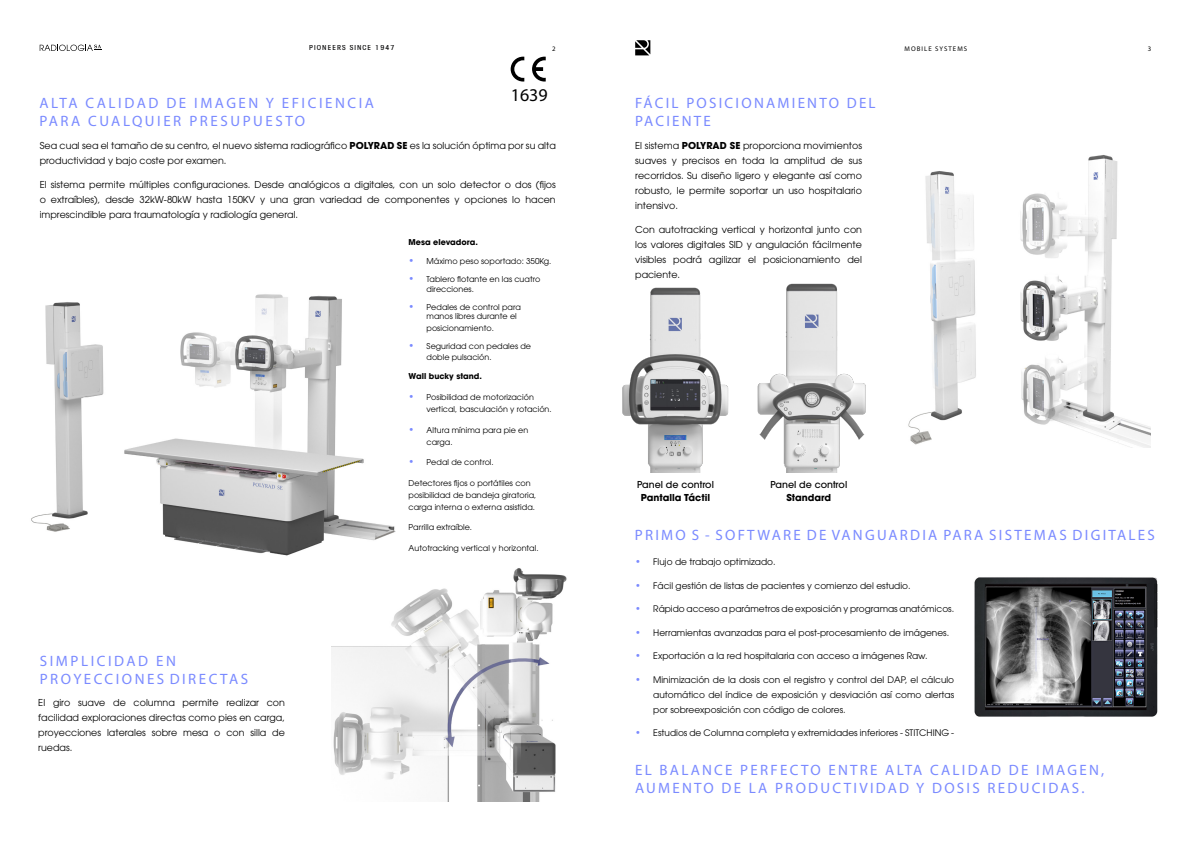
<style>
.page{position:relative;width:1191px;height:842px;background:#fff}
.page>*{position:absolute;margin:0;border:0;box-sizing:border-box;transform-origin:0 0}
.t1{font:18px "Myriad Pro";color:#000}
.t2{font:15px/18px "Myriad Pro";letter-spacing:.15em;color:#7a8aff}
.t3{font:15px/18px "Myriad Pro";letter-spacing:.17em;color:#7a8aff}
.t4{font:9.5px/15px "ITC Avant Garde Pro";color:#000;text-align:justify}
.t5{font:500 9.5px "ITC Avant Garde Pro";color:#000}
.t6{font:700 9.5px "ITC Avant Garde Pro";color:#000}
.t7{font:9px/15px "ITC Avant Garde Pro";color:#000;text-align:justify}
.t8{font:8px/12px "ITC Avant Garde Pro";color:#000}
.t9{font:700 8px "ITC Avant Garde Pro";color:#000}
.t10{font:500 condensed 7.2px "Avant Garde";letter-spacing:.15em;color:#020203}
.t11{font:6.8px "Myriad Pro";letter-spacing:.15em;color:#000}
.s1{font-weight:700}
.s2{font-size:9.5px;color:#7a8aff}
</style>
<div class="page">
<svg style="left:635px;top:40px;width:15px;height:15px"></svg>
<svg style="left:40px;top:45px;width:61px;height:6px"></svg>
<img style="left:31px;top:294px;width:365px;height:262px">
<img style="left:974px;top:577px;width:184px;height:140px">
<svg style="left:510px;top:57px;width:14px;height:25px"></svg>
<svg style="left:532px;top:57px;width:14px;height:25px"></svg>
<img style="left:332px;top:555px;width:235px;height:246px">
<img style="left:908px;top:155px;width:242px;height:293px">
<img style="left:622px;top:287px;width:107px;height:185px">
<img style="left:757px;top:283px;width:109px;height:189px">
<p class="t10" style="left:309px;top:43px;width:87px">PIONEERS SINCE 1947</p>
<p class="t11" style="left:552px;top:45px;width:5px">2</p>
<p class="t11" style="left:904px;top:45px;width:64px">MOBILE SYSTEMS</p>
<p class="t11" style="left:1147px;top:45px;width:5px">3</p>
<h2 class="t3" style="left:39px;top:94px;width:336px">ALTA CALIDAD DE IMAGEN Y EFICIENCIA<br>PARA CUALQUIER PRESUPUESTO</h2>
<h1 class="t1" style="left:511px;top:84px;width:38px">1639</h1>
<p class="t4" style="left:40px;top:138px;width:517px">Sea cual sea el tamaño de su centro, el nuevo sistema radiográfico <span class="s1">POLYRAD SE</span> es la solución óptima por su alta productividad y bajo coste por examen.</p>
<p class="t4" style="left:40px;top:177px;width:517px">El sistema permite múltiples configuraciones. Desde analógicos a digitales, con un solo detector o dos (fijos o extraíbles), desde 32kW-80kW hasta 150KV y una gran variedad de componentes y opciones lo hacen imprescindible para traumatología y radiología general.</p>
<h2 class="t2" style="left:40px;top:651px;width:210px">SIMPLICIDAD EN<br>PROYECCIONES DIRECTAS</h2>
<p class="t4" style="left:38px;top:695px;width:248px">El giro suave de columna permite realizar con facilidad exploraciones directas como pies en carga, proyecciones laterales sobre mesa o con silla de ruedas.</p>
<p class="t9" style="left:408px;top:236px;width:71px">Mesa elevadora.</p>
<p class="t8" style="left:408px;top:255px;width:144px"><span class="s2">•</span> Máximo peso soportado: 350Kg.</p>
<p class="t8" style="left:426px;top:274px;width:115px;line-height:9.6px;text-indent:-18px"><span class="s2">•</span> Tablero flotante en las cuatro direcciones.</p>
<p class="t8" style="left:426px;top:302px;width:96px;line-height:9.6px;text-indent:-18px"><span class="s2">•</span> Pedales de control para manos libres durante el</p>
<p class="t8" style="left:426px;top:322px;width:69px">posicionamiento.</p>
<p class="t8" style="left:426px;top:340px;width:106px;line-height:11.4px;text-indent:-18px"><span class="s2">•</span> Seguridad con pedales de doble pulsación.</p>
<p class="t9" style="left:408px;top:371px;width:75px">Wall bucky stand.</p>
<p class="t8" style="left:426px;top:391px;width:127px;text-indent:-18px"><span class="s2">•</span> Posibilidad de motorización vertical, basculación y rotación.</p>
<p class="t8" style="left:426px;top:423px;width:103px;text-indent:-18px"><span class="s2">•</span> Altura mínima para pie en carga.</p>
<p class="t8" style="left:408px;top:456px;width:87px"><span class="s2">•</span> Pedal de control.</p>
<p class="t8" style="left:408px;top:476px;width:129px">Detectores fijos o portátiles con posibilidad de bandeja giratoria, carga interna o externa asistida.</p>
<p class="t8" style="left:408px;top:521px;width:65px">Parrilla extraíble.</p>
<p class="t8" style="left:408px;top:541px;width:132px">Autotracking vertical y horizontal.</p>
<h2 class="t2" style="left:635px;top:94px;width:242px">FÁCIL POSICIONAMIENTO DEL<br>PACIENTE</h2>
<p class="t4" style="left:635px;top:138px;width:228px">El sistema <span class="s1">POLYRAD SE</span> proporciona movimientos suaves y precisos en toda la amplitud de sus recorridos. Su diseño ligero y elegante así como robusto, le permite soportar un uso hospitalario intensivo.</p>
<p class="t4" style="left:635px;top:222px;width:228px">Con autotracking vertical y horizontal junto con los valores digitales SID y angulación fácilmente visibles podrá agilizar el posicionamiento del paciente.</p>
<p class="t5" style="left:637px;top:479px;width:78px">Panel de control</p>
<p class="t6" style="left:641px;top:491px;width:71px">Pantalla Táctil</p>
<p class="t5" style="left:770px;top:479px;width:78px">Panel de control</p>
<p class="t6" style="left:786px;top:491px;width:46px">Standard</p>
<h2 class="t2" style="left:635px;top:526px;width:521px">PRIMO S - SOFTWARE DE VANGUARDIA PARA SISTEMAS DIGITALES</h2>
<p class="t7" style="left:635px;top:554px;width:142px"><span class="s2">•</span> Flujo de trabajo optimizado.</p>
<p class="t7" style="left:635px;top:578px;width:277px"><span class="s2">•</span> Fácil gestión de listas de pacientes y comienzo del estudio.</p>
<p class="t7" style="left:635px;top:601px;width:320px"><span class="s2">•</span> Rápido acceso a parámetros de exposición y programas anatómicos.</p>
<p class="t7" style="left:635px;top:625px;width:315px"><span class="s2">•</span> Herramientas avanzadas para el post-procesamiento de imágenes.</p>
<p class="t7" style="left:635px;top:648px;width:294px"><span class="s2">•</span> Exportación a la red hospitalaria con acceso a imágenes Raw.</p>
<p class="t7" style="left:653px;top:672px;width:302px;text-indent:-18px"><span class="s2">•</span> Minimización de la dosis con el registro y control del DAP, el cálculo automático del índice de exposición y desviación así como alertas por sobreexposición con código de colores.</p>
<p class="t7" style="left:635px;top:725px;width:320px"><span class="s2">•</span> Estudios de Columna completa y extremidades inferiores - STITCHING -</p>
<h2 class="t2" style="left:635px;top:760px;width:470px">EL BALANCE PERFECTO ENTRE ALTA CALIDAD DE IMAGEN,<br>AUMENTO DE LA PRODUCTIVIDAD Y DOSIS REDUCIDAS.</h2>
</div>
